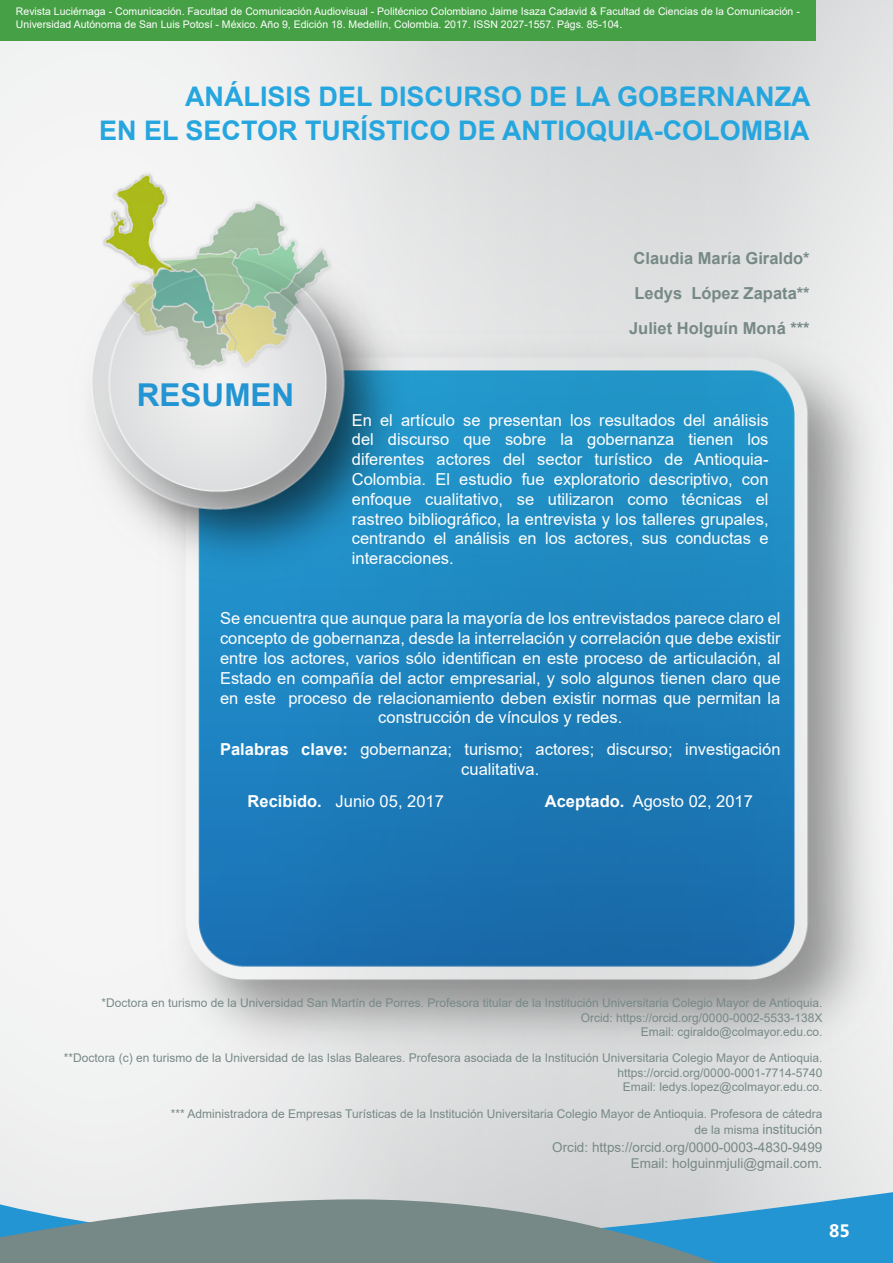
<style>
.page{position:relative;width:893px;height:1263px;background:#fff}
.page>*{position:absolute;margin:0;border:0;box-sizing:border-box;transform-origin:0 0}
.t1{font:700 31.5px "Arial";color:#2395d2}
.t2{font:700 27px/34.2px "Arial";color:#26a6de;text-align:right}
.t3{font:700 18px "Myanmar Text";color:#fff}
.t4{font:16.5px/19.8px "Arial";color:#fff;text-align:center}
.t5{font:700 16.5px/34.8px "Arial";color:#778986;text-align:center}
.t6{font:13.5px/18px "Arial";color:#778986;text-align:right}
.t7{font:12px/14.4px "Arial";color:#778986;text-align:right}
.t8{font:10.5px/12.6px "Arial";color:#fff}
.s1{font-weight:700}
.s2{font-size:12px}
</style>
<div class="page">
<img style="left:0;top:0;width:893px;height:1153px">
<svg style="left:0;top:1153px;width:893px;height:110px;background:#c9d7df"></svg>
<svg style="left:0;top:1199px;width:810px;height:64px;background:#7b9aa3"></svg>
<div style="left:0;top:0;width:815px;height:40px;background:#46a046"></div>
<img style="left:61px;top:227px;width:832px;height:845px">
<img style="left:84px;top:171px;width:263px;height:202px">
<div style="left:133px;top:193px;width:22px;height:9px;background:#abba1a"></div>
<div style="left:228px;top:226px;width:41px;height:10px;background:#a0bda0"></div>
<div style="left:210px;top:275px;width:22px;height:10px;background:#9cbe99"></div>
<div style="left:247px;top:267px;width:33px;height:10px;background:#85bc9b"></div>
<div style="left:234px;top:323px;width:27px;height:10px;background:#dcd68f"></div>
<div style="left:162px;top:287px;width:35px;height:10px;background:#68ab9d"></div>
<div style="left:191px;top:335px;width:30px;height:9px;background:#a6b7a2"></div>
<p class="t8" style="left:16px;top:5px;width:785px">Revista Luciérnaga - Comunicación. Facultad de Comunicación Audiovisual - Politécnico Colombiano Jaime Isaza Cadavid &amp; Facultad de Ciencias de la Comunicación -<br>Universidad Autónoma de San Luis Potosí - México. Año 9, Edición 18. Medellín, Colombia. 2017. ISSN 2027-1557. Págs. 85-104.</p>
<h2 class="t2" style="left:99px;top:79px;width:713px">ANÁLISIS DEL DISCURSO DE LA GOBERNANZA<br>EN EL SECTOR TURÍSTICO DE ANTIOQUIA-COLOMBIA</h2>
<h1 class="t1" style="left:137px;top:372px;width:159px">RESUMEN</h1>
<p class="t5" style="left:629px;top:241px;width:182px">Claudia María Giraldo*<br>Ledys López Zapata**<br>Juliet Holguín Moná ***</p>
<p class="t4" style="left:352px;top:410px;width:418px;text-align:justify">En el artículo se presentan los resultados del análisis del discurso que sobre la gobernanza tienen los diferentes actores del sector turístico de Antioquia-Colombia. El estudio fue exploratorio descriptivo, con enfoque cualitativo, se utilizaron como técnicas el rastreo bibliográfico, la entrevista y los talleres grupales, centrando el análisis en los actores, sus conductas e interacciones.</p>
<p class="t4" style="left:220px;top:608px;width:562px">Se encuentra que aunque para la mayoría de los entrevistados parece claro el concepto de gobernanza, desde la interrelación y correlación que debe existir entre los actores, varios sólo identifican en este proceso de articulación, al Estado en compañía del actor empresarial, y solo algunos tienen claro que en este proceso de relacionamiento deben existir normas que permitan la construcción de vínculos y redes.</p>
<p class="t4" style="left:220px;top:739px;width:562px"><span class="s1">Palabras clave:</span> gobernanza; turismo; actores; discurso; investigación cualitativa.</p>
<p class="t4" style="left:248px;top:791px;width:198px"><span class="s1">Recibido.</span> Junio 05, 2017</p>
<p class="t4" style="left:545px;top:791px;width:210px"><span class="s1">Aceptado.</span> Agosto 02, 2017</p>
<p class="t7" style="left:101px;top:996px;width:723px">*Doctora en turismo de la Universidad San Martín de Porres. Profesora titular de la Institución Universitaria Colegio Mayor de Antioquia.<br>Orcid: https://orcid.org/0000-0002-5533-138X<br>Email: cgiraldo@colmayor.edu.co.</p>
<p class="t7" style="left:64px;top:1051px;width:760px">**Doctora (c) en turismo de la Universidad de las Islas Baleares. Profesora asociada de la Institución Universitaria Colegio Mayor de Antioquia. https://orcid.org/0000-0001-7714-5740<br>Email: ledys.lopez@colmayor.edu.co.</p>
<p class="t7" style="left:171px;top:1106px;width:653px">*** Administradora de Empresas Turísticas de la Institución Universitaria Colegio Mayor de Antioquia. Profesora de cátedra</p>
<p class="t6" style="left:552px;top:1120px;width:272px"><span class="s2">de la misma</span> institución<br>Orcid: https://orcid.org/0000-0003-4830-9499</p>
<p class="t6" style="left:631px;top:1154px;width:193px">Email: holguinmjuli@gmail.com.</p>
<p class="t3" style="left:829px;top:1220px;width:22px">85</p>
</div>
